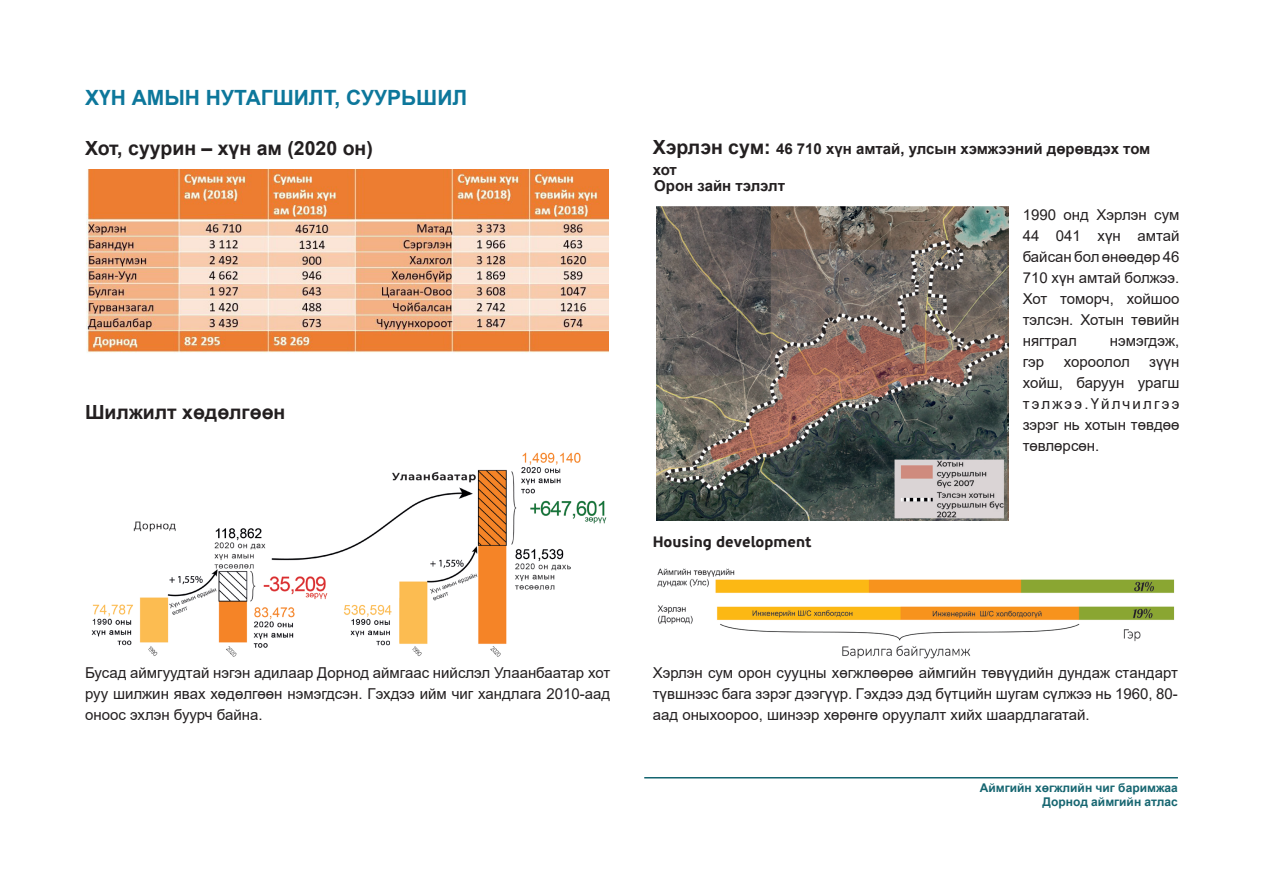
<style>
.page{position:relative;width:1263px;height:893px;background:#fff}
.page>*{position:absolute;margin:0;border:0;box-sizing:border-box;transform-origin:0 0}
.MAIN_TITLE_-_table_o{font:700 21px "Arial";color:#0d779b}
.MAIN_TITLE_-_table_o-2{font:700 19.5px "Arial";color:#231f20}
.text_body{font:15px/21px "Arial";color:#231f20;text-align:justify}
.MAIN_TITLE_-_table_o-3{font:700 15px/21px "Arial";color:#231f20}
.MAIN_TITLE_-_table_o-4{font:700 15px "PF Beau Sans Pro";color:#231f20}
.t1{font:700 12px "Arial";color:#156570}
.s1{font-size:19.5px}
</style>
<div class="page">
<hr style="left:644px;top:777px;width:534px;height:1px;background:#156570">
<img style="left:87px;top:170px;width:522px;height:183px">
<img style="left:91px;top:452px;width:516px;height:205px">
<img style="left:656px;top:206px;width:352px;height:315px">
<img style="left:657px;top:568px;width:518px;height:91px">
<p class="MAIN_TITLE_-_table_o" style="left:85px;top:83px;width:384px">ХҮН АМЫН НУТАГШИЛТ, СУУРЬШИЛ</p>
<p class="MAIN_TITLE_-_table_o-2" style="left:85px;top:135px;width:289px">Хот, суурин – хүн ам (2020 он)</p>
<p class="MAIN_TITLE_-_table_o-2" style="left:85px;top:398px;width:202px">Шилжилт хөдөлгөөн</p>
<p class="MAIN_TITLE_-_table_o-3" style="left:653px;top:138px;width:499px"><span class="s1">Хэрлэн сум:</span> 46 710 хүн амтай, улсын хэмжээний дөрөвдэх том хот</p>
<p class="MAIN_TITLE_-_table_o-3" style="left:654px;top:176px;width:132px">Орон зайн тэлэлт</p>
<p class="MAIN_TITLE_-_table_o-4" style="left:653px;top:532px;width:160px">Housing development</p>
<p class="text_body" style="left:1023px;top:204px;width:158px">1990 онд Хэрлэн сум 44 041 хүн амтай байсан бол өнөөдөр 46<br>710 хүн амтай болжээ.<br>Хот томорч, хойшоо тэлсэн. Хотын төвийн нягтрал</p>
<p class="text_body" style="left:1110px;top:330px;width:71px">нэмэгдэж,</p>
<p class="text_body" style="left:1023px;top:351px;width:158px;text-indent:127px">зүүн хойш, баруун урагш тэлжээ.Үйлчилгээ зэрэг нь хотын төвдөө төвлөрсөн.</p>
<p class="text_body" style="left:1023px;top:351px;width:23px">гэр</p>
<p class="text_body" style="left:1064px;top:351px;width:68px">хороолол</p>
<p class="text_body" style="left:85px;top:662px;width:527px">Бусад аймгуудтай нэгэн адилаар Дорнод аймгаас нийслэл Улаанбаатар хот руу шилжин явах хөдөлгөөн нэмэгдсэн. Гэхдээ ийм чиг хандлага 2010-аад оноос эхлэн буурч байна.</p>
<p class="text_body" style="left:653px;top:662px;width:527px">Хэрлэн сум орон сууцны хөгжлөөрөө аймгийн төвүүдийн дундаж стандарт түвшнээс бага зэрэг дээгүүр. Гэхдээ дэд бүтцийн шугам сүлжээ нь 1960, 80- аад оныхоороо, шинээр хөрөнгө оруулалт хийх шаардлагатай.</p>
<p class="t1" style="left:980px;top:779px;width:200px">Аймгийн хөгжлийн чиг баримжаа</p>
<p class="t1" style="left:1042px;top:794px;width:137px">Дорнод аймгийн атлас</p>
</div>
